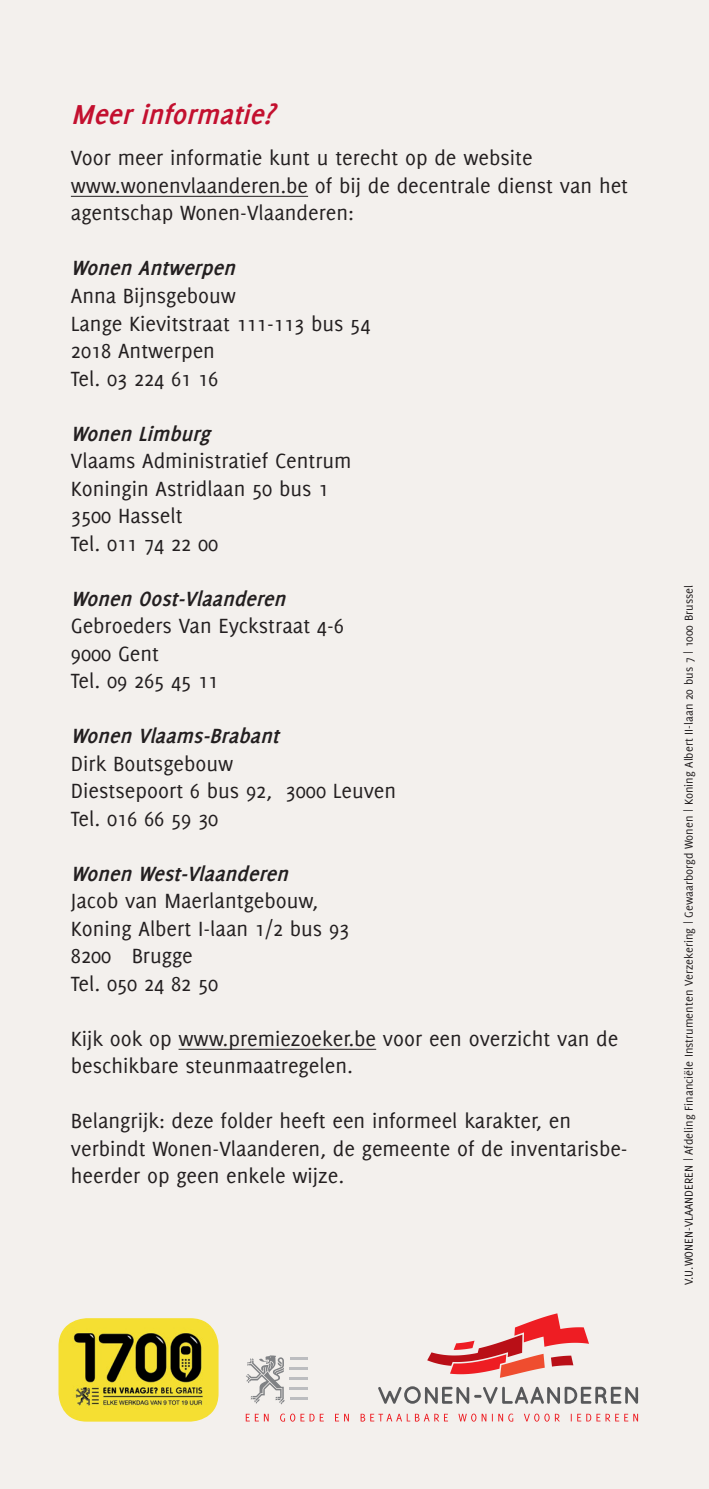
<style>
.page{position:relative;width:709px;height:1489px;background:#fff}
.page>*{position:absolute;margin:0;border:0;box-sizing:border-box;transform-origin:0 0}
.t1{font:italic 700 30px "Delicious";color:#c3102f}
.t2{font:22.5px/27.5px "Delicious";color:#231f20}
.t3{font:italic 700 22.5px "Delicious";color:#231f20}
.t4{font:12.5px "Delicious";color:#231f20}
</style>
<div class="page">
<div style="left:0;top:0;width:709px;height:1488px;background:#f3f0ed"></div>
<hr style="left:71px;top:196px;width:237px;height:1px;background:#231f20">
<hr style="left:178px;top:1048px;width:198px;height:1px;background:#231f20">
<img style="left:58px;top:1318px;width:160px;height:103px">
<svg style="left:378px;top:1386px;width:260px;height:17px"></svg>
<svg style="left:427px;top:1313px;width:162px;height:64px"></svg>
<svg style="left:246px;top:1355px;width:62px;height:49px"></svg>
<hr style="left:290px;top:1396px;width:18px;height:3px;background:#bcbdc0">
<svg style="left:246px;top:1413px;width:392px;height:8px"></svg>
<h1 class="t1" style="left:71px;top:97px;width:213px">Meerinformatie?</h1>
<p class="t2" style="left:71px;top:144px;width:559px">Voor meer informatie kunt u terecht op de website www.wonenvlaanderen.be of bij de decentrale dienst van het agentschap Wonen-Vlaanderen:</p>
<p class="t3" style="left:71px;top:255px;width:172px">WonenAntwerpen</p>
<p class="t2" style="left:71px;top:281px;width:301px">Anna Bijnsgebouw<br>Lange Kievitstraat 111-113 bus 54<br>2018 Antwerpen<br>Tel. 03 224 61 16</p>
<p class="t3" style="left:71px;top:420px;width:146px">WonenLimburg</p>
<p class="t2" style="left:71px;top:446px;width:282px">Vlaams Administratief Centrum<br>Koningin Astridlaan 50 bus 1<br>3500 Hasselt<br>Tel. 011 74 22 00</p>
<p class="t3" style="left:71px;top:585px;width:222px">WonenOost-Vlaanderen</p>
<p class="t2" style="left:71px;top:611px;width:275px">Gebroeders Van Eyckstraat 4-6<br>9000 Gent<br>Tel. 09 265 45 11</p>
<p class="t3" style="left:71px;top:723px;width:215px">WonenVlaams-Brabant</p>
<p class="t2" style="left:71px;top:749px;width:327px">Dirk Boutsgebouw<br>Diestsepoort 6 bus 92, 3000 Leuven<br>Tel. 016 66 59 30</p>
<p class="t3" style="left:71px;top:860px;width:225px">WonenWest-Vlaanderen</p>
<p class="t2" style="left:71px;top:886px;width:280px">Jacob van Maerlantgebouw,<br>Koning Albert I-laan 1/2 bus 93<br>8200 Brugge<br>Tel. 050 24 82 50</p>
<p class="t2" style="left:71px;top:1024px;width:549px">Kijk ook op www.premiezoeker.be voor een overzicht van de beschikbare steunmaatregelen.</p>
<p class="t2" style="left:71px;top:1106px;width:558px">Belangrijk: deze folder heeft een informeel karakter, en verbindt Wonen-Vlaanderen, de gemeente of de inventarisbe&shy;heerder op geen enkele wijze.</p>
<p class="t4" style="left:681px;top:1284px;width:701px;rotate:-90deg">V.U.WONEN-VLAANDEREN | Afdeling Financiële I nstrumenten Verzekering | Gewaarborgd Wonen | Koning Albert II-laan 20 bus 7 | 1000 Brussel</p>
</div>
